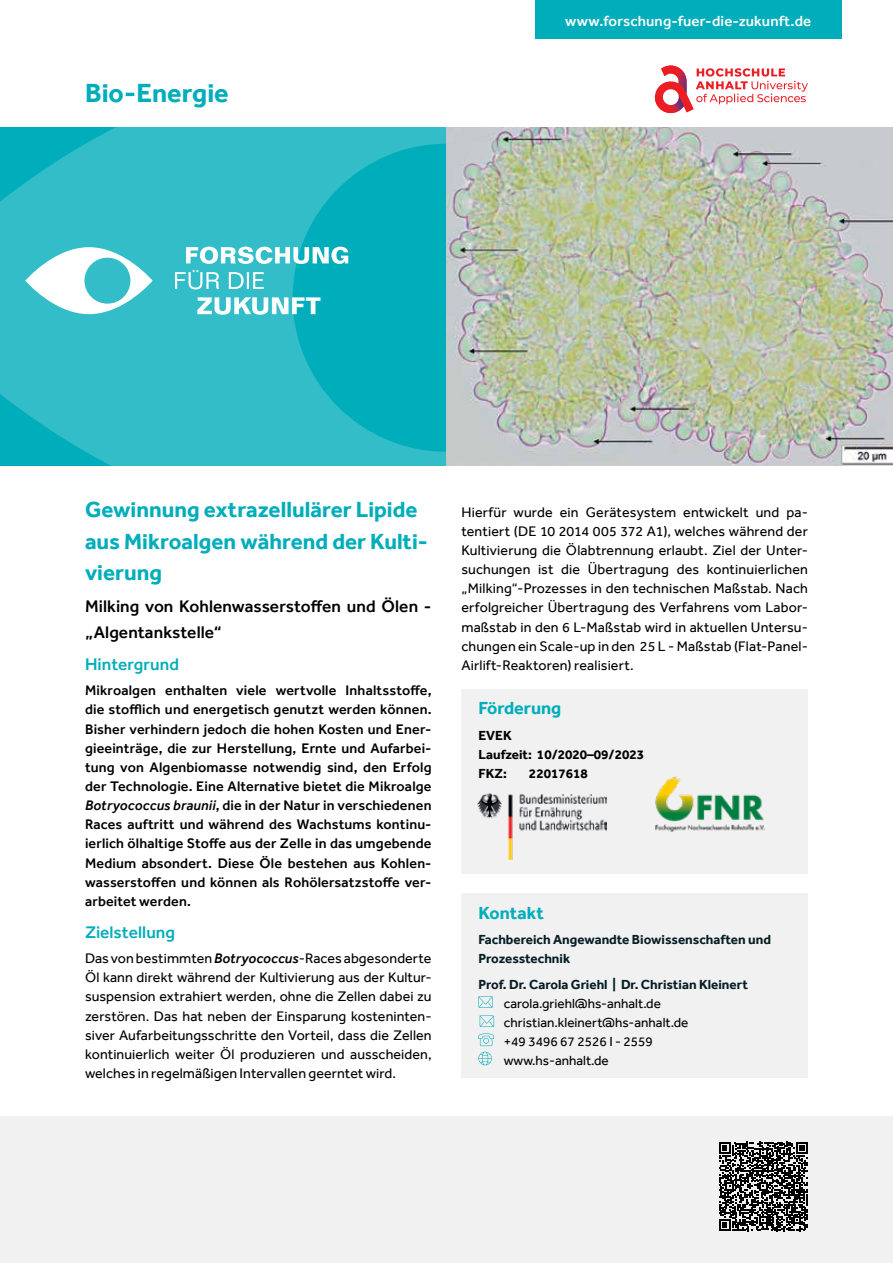
<style>
.page{position:relative;width:893px;height:1263px;background:#fff}
.page>*{position:absolute;margin:0;border:0;box-sizing:border-box;transform-origin:0 0}
.t1{font:700 27px "Effra";color:#00adbb}
.t2{font:700 22.5px/32px "Effra";color:#00adbb}
.t3{font:700 18px "Effra";color:#00adbb}
.t4{font:500 17.25px/25.5px "Effra";letter-spacing:.005em;color:#000}
.t5{font:500 17.25px "Effra";letter-spacing:.005em;color:#00adbb}
.t6{font:500 15px "Effra";letter-spacing:.01em;color:#fff}
.t7{font:14.25px/19.2px "Effra";letter-spacing:.01em;color:#000;text-align:justify}
.t8{font:500 14.25px/19.2px "Effra";letter-spacing:.01em;color:#000;text-align:justify}
.t9{font:700 13.5px/19.2px "Effra";color:#061e25}
.t10{font:13.5px/19.2px "Effra";color:#000}
.t11{font:700 13.5px/19.2px "Effra";color:#000}
.s1{font-style:italic}
.s2{font-weight:500;font-style:italic}
</style>
<div class="page">
<div style="left:0;top:1116px;width:893px;height:147px;background:#f1f1f2"></div>
<div style="left:535px;top:0;width:306px;height:38px;background:#00adbb"></div>
<svg style="left:0;top:128px;width:446px;height:338px;background:#22b7c3"></svg>
<svg style="left:25px;top:247px;width:323px;height:68px"></svg>
<div style="left:461px;top:893px;width:347px;height:185px;background:#f1f1f2"></div>
<svg style="left:478px;top:996px;width:15px;height:12px"></svg>
<svg style="left:480px;top:1015px;width:14px;height:12px"></svg>
<svg style="left:478px;top:1033px;width:16px;height:13px"></svg>
<svg style="left:478px;top:1052px;width:14px;height:13px"></svg>
<img style="left:446px;top:128px;width:447px;height:338px">
<div style="left:461px;top:689px;width:347px;height:185px;background:#f1f1f2"></div>
<img style="left:477px;top:794px;width:129px;height:65px">
<img style="left:655px;top:776px;width:110px;height:56px">
<svg style="left:719px;top:1142px;width:89px;height:89px"></svg>
<svg style="left:654px;top:66px;width:154px;height:47px"></svg>
<h1 class="t1" style="left:85px;top:77px;width:145px">Bio-Energie</h1>
<p class="t6" style="left:565px;top:12px;width:248px">www.forschung-fuer-die-zukunft.de</p>
<h2 class="t2" style="left:85px;top:493px;width:344px">Gewinnung extrazellulärer Lipide aus Mikroalgen während der Kulti&shy;vierung</h2>
<p class="t4" style="left:85px;top:594px;width:348px">Milking von Kohlenwasserstoffen und Ölen - „Algentankstelle“</p>
<p class="t5" style="left:85px;top:654px;width:95px">Hintergrund</p>
<p class="t8" style="left:85px;top:681px;width:348px">Mikroalgen enthalten viele wertvolle Inhaltsstoffe, die stofflich und energetisch genutzt werden können.<br>Bisher verhindern jedoch die hohen Kosten und Ener&shy;gieeinträge, die zur Herstellung, Ernte und Aufarbei&shy;tung von Algenbiomasse notwendig sind, den Erfolg der Technologie. Eine Alternative bietet die Mikroalge <span class="s1">Botryococcus braunii</span>, die in der Natur in verschiedenen Races auftritt und während des Wachstums kontinu&shy;ierlich ölhaltige Stoffe aus der Zelle in das umgebende Medium absondert. Diese Öle bestehen aus Kohlen&shy;wasserstoffen und können als Rohölersatzstoffe ver&shy;arbeitet werden.</p>
<p class="t5" style="left:85px;top:922px;width:91px">Zielstellung</p>
<p class="t7" style="left:85px;top:949px;width:348px">Das von bestimmten <span class="s2">Botryococcus</span>-Races abgesonderte Öl kann direkt während der Kultivierung aus der Kultur&shy;suspension extrahiert werden, ohne die Zellen dabei zu zerstören. Das hat neben der Einsparung kosteninten&shy;siver Aufarbeitungsschritte den Vorteil, dass die Zellen kontinuierlich weiter Öl produzieren und ausscheiden, welches in regelmäßigen Intervallen geerntet wird.</p>
<p class="t7" style="left:461px;top:502px;width:348px">Hierfür wurde ein Gerätesystem entwickelt und pa&shy;tentiert (DE 10 2014 005 372 A1), welches während der Kultivierung die Ölabtrennung erlaubt. Ziel der Unter&shy;suchungen ist die Übertragung des kontinuierlichen „Milking“-Prozesses in den technischen Maßstab. Nach erfolgreicher Übertragung des Verfahrens vom Labor&shy;maßstab in den 6 L-Maßstab wird in aktuellen Untersu&shy;chungen ein Scale-up in den 25 L - Maßstab (Flat-Panel-Airlift-Reaktoren) realisiert.</p>
<p class="t3" style="left:478px;top:698px;width:84px">Förderung</p>
<p class="t11" style="left:478px;top:726px;width:167px">EVEK<br>Laufzeit: 10/2020–09/2023<br>FKZ:</p>
<p class="t11" style="left:529px;top:764px;width:60px">22017618</p>
<p class="t3" style="left:478px;top:902px;width:67px">Kontakt</p>
<p class="t9" style="left:478px;top:930px;width:294px">Fachbereich Angewandte Biowissenschaften und<br>Prozesstechnik</p>
<p class="t9" style="left:478px;top:974px;width:271px">Prof. Dr. Carola Griehl | Dr. Christian Kleinert</p>
<p class="t10" style="left:504px;top:993px;width:186px">carola.griehl@hs-anhalt.de christian.kleinert@hs-anhalt.de +49 3496 67 2526 I - 2559 www.hs-anhalt.de</p>
</div>
